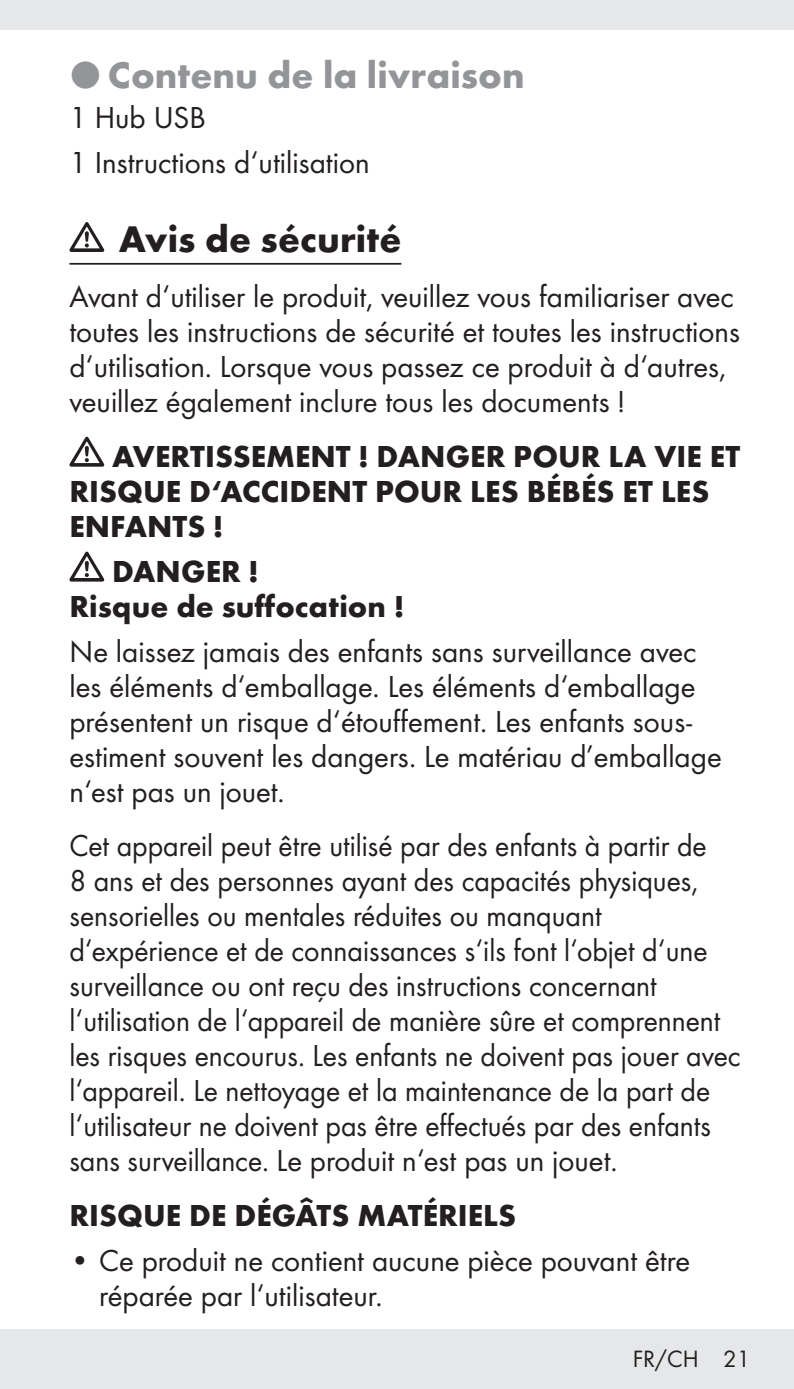
<style>
.page{position:relative;width:794px;height:1389px;background:#fff}
.page>*{position:absolute;margin:0;border:0;box-sizing:border-box;transform-origin:0 0}
.t1{font:700 38.5px "Futura";color:#939598}
.t2{font:700 38.5px "Futura";color:#231f20}
.t3{font:31.5px/35px "Futura Boo";color:#231f20}
.t4{font:31.5px/35px "Futura Boo";color:#231f20;scale:.96 1}
.t5{font:700 31.5px/35px "Futura";color:#231f20}
.t6{font:24.5px "Futura Boo";color:#231f20}
.s1{font-family:"European Pi Three";font-weight:400}
</style>
<div class="page">
<div style="left:0;top:0;width:794px;height:30px;background:#e6e7e9"></div>
<div style="left:0;top:1329px;width:794px;height:60px;background:#e6e7e9"></div>
<hr style="left:69px;top:263px;width:332px;height:2px;background:#231f20">
<svg style="left:69px;top:222px;width:35px;height:30px"></svg>
<svg style="left:69px;top:437px;width:35px;height:30px"></svg>
<svg style="left:69px;top:552px;width:35px;height:30px"></svg>
<p class="t1" style="left:69px;top:47px;width:457px"><span class="s1">P</span> Contenu de la livraison</p>
<p class="t3" style="left:69px;top:93px;width:302px;line-height:44.8px">1 Hub USB<br>1 Instructions d‘utilisation</p>
<p class="t2" style="left:119px;top:211px;width:284px">Avis de sécurité</p>
<p class="t3" style="left:69px;top:277px;width:672px">Avant d‘utiliser le produit, veuillez vous familiariser avec toutes les instructions de sécurité et toutes les instructions d‘utilisation. Lorsque vous passez ce produit à d‘autres, veuillez également inclure tous les documents !</p>
<p class="t5" style="left:69px;top:436px;width:672px;text-indent:43px">AVERTISSEMENT ! DANGER POUR LA VIE ET<br>RISQUE D‘ACCIDENT POUR LES BÉBÉS ET LES<br>ENFANTS !</p>
<p class="t5" style="left:69px;top:551px;width:336px;text-indent:43px">DANGER !<br>Risque de suffocation !</p>
<p class="t3" style="left:69px;top:632px;width:654px">Ne laissez jamais des enfants sans surveillance avec les éléments d‘emballage. Les éléments d‘emballage présentent un risque d‘étouffement. Les enfants sous&shy;estiment souvent les dangers. Le matériau d’emballage n‘est pas un jouet.</p>
<p class="t4" style="left:69px;top:827px;width:700px">Cet appareil peut être utilisé par des enfants à partir de<br>8 ans et des personnes ayant des capacités physiques, sensorielles ou mentales réduites ou manquant d‘expérience et de connaissances s‘ils font l‘objet d‘une surveillance ou ont reçu des instructions concernant l‘utilisation de l‘appareil de manière sûre et comprennent les risques encourus. Les enfants ne doivent pas jouer avec l‘appareil. Le nettoyage et la maintenance de la part de l‘utilisateur ne doivent pas être effectués par des enfants sans surveillance. Le produit n‘est pas un jouet.</p>
<p class="t5" style="left:69px;top:1196px;width:448px">RISQUE DE DÉGÂTS MATÉRIELS</p>
<p class="t3" style="left:99px;top:1241px;width:592px;text-indent:-30px">• Ce produit ne contient aucune pièce pouvant être réparée par l‘utilisateur.</p>
<p class="t6" style="left:633px;top:1342px;width:119px">FR/CH 21</p>
</div>
